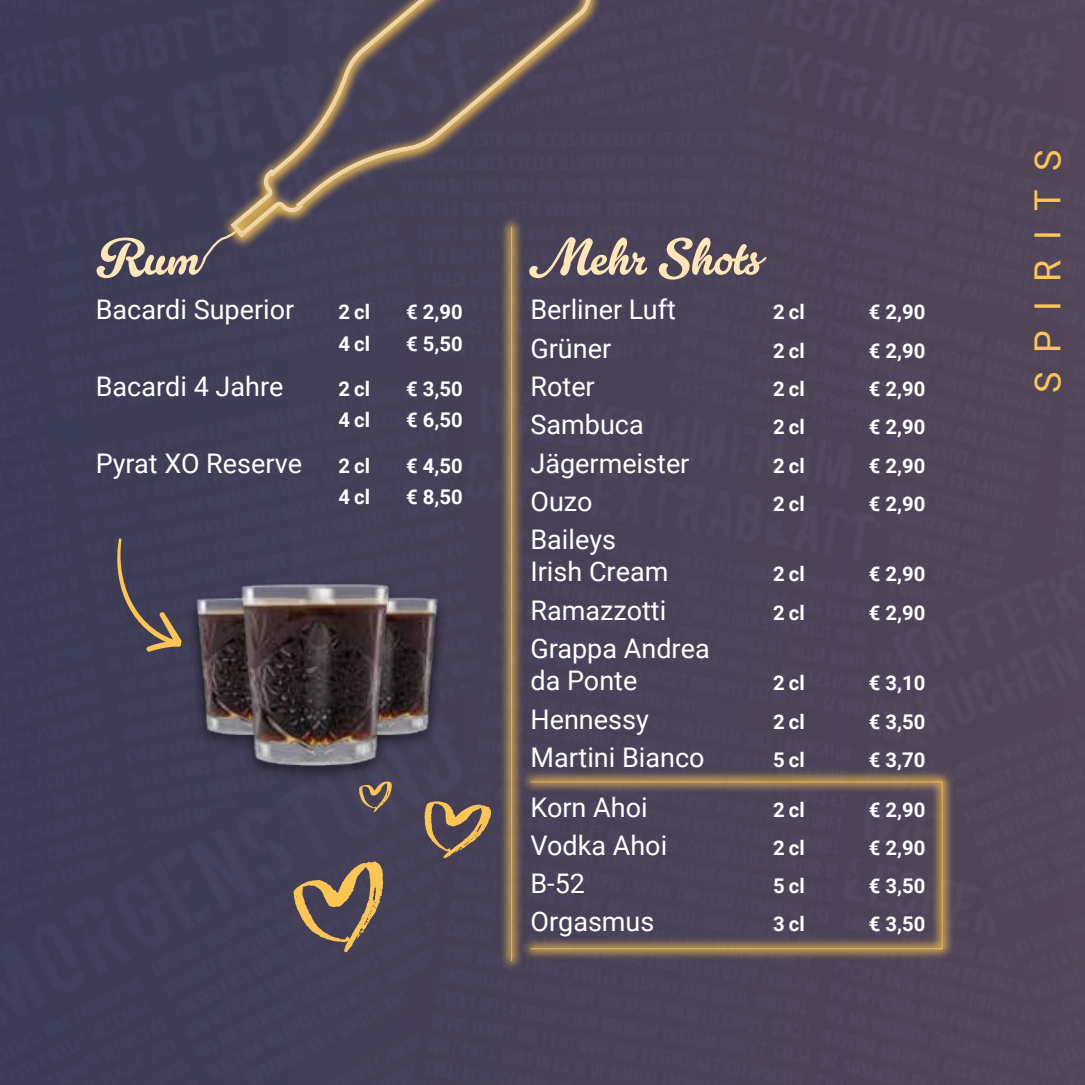
<style>
.page{position:relative;width:1085px;height:1085px;background:#fff}
.page>*{position:absolute;margin:0;border:0;box-sizing:border-box;transform-origin:0 0}
.t1{font:51.75px "Gelato Luxe";color:#ffe6b8}
.t2{font:36px "Roboto";letter-spacing:.535em;color:#fdc654}
.t3{font:27px/32.4px "Roboto";color:#fff}
.t4{font:700 20.25px "Roboto";color:#fff}
</style>
<div class="page">
<div style="left:0;top:0;width:1084px;height:1084px;background:linear-gradient(to right,#3c3c57,#53465a)"></div>
<svg style="left:112px;top:537px;width:70px;height:115px;background:#534c56"></svg>
<div style="left:186px;top:578px;width:261px;height:205px;background:#443f56"></div>
<img style="left:174px;top:572px;width:37px;height:185px">
<img style="left:418px;top:572px;width:41px;height:185px">
<img style="left:211px;top:550px;width:207px;height:245px">
<svg style="left:524px;top:769px;width:430px;height:191px;background:#6d5b57"></svg>
<svg style="left:530px;top:778px;width:416px;height:171px;background:#564a58"></svg>
<svg style="left:293px;top:861px;width:90px;height:91px;background:#776556"></svg>
<svg style="left:424px;top:801px;width:67px;height:57px;background:#7d6856"></svg>
<svg style="left:359px;top:781px;width:33px;height:31px"></svg>
<svg style="left:499px;top:292px;width:25px;height:679px;background:#675856"></svg>
<svg style="left:510px;top:292px;width:5px;height:670px;background:#af8d55"></svg>
<div style="left:182px;top:0;width:435px;height:292px;background:#444056"></div>
<svg style="left:196px;top:0;width:410px;height:280px;background:#514a5a"></svg>
<h1 class="t1" style="left:96px;top:226px;width:106px">Rum</h1>
<p class="t3" style="left:96px;top:292px;width:200px">Bacardi Superior</p>
<p class="t4" style="left:338px;top:298px;width:33px">2 cl</p>
<p class="t4" style="left:406px;top:298px;width:58px">€ 2,90</p>
<p class="t4" style="left:338px;top:329px;width:33px">4 cl</p>
<p class="t4" style="left:406px;top:329px;width:58px">€ 5,50</p>
<p class="t3" style="left:96px;top:369px;width:189px">Bacardi 4 Jahre</p>
<p class="t4" style="left:338px;top:374px;width:33px">2 cl</p>
<p class="t4" style="left:406px;top:374px;width:58px">€ 3,50</p>
<p class="t4" style="left:338px;top:406px;width:33px">4 cl</p>
<p class="t4" style="left:406px;top:406px;width:58px">€ 6,50</p>
<p class="t3" style="left:96px;top:445px;width:208px">Pyrat XO Reserve</p>
<p class="t4" style="left:338px;top:451px;width:33px">2 cl</p>
<p class="t4" style="left:406px;top:451px;width:58px">€ 4,50</p>
<p class="t4" style="left:338px;top:482px;width:33px">4 cl</p>
<p class="t4" style="left:406px;top:482px;width:58px">€ 8,50</p>
<h1 class="t1" style="left:530px;top:226px;width:232px">Mehr Shots</h1>
<p class="t3" style="left:530px;top:292px;width:147px">Berliner Luft</p>
<p class="t4" style="left:773px;top:298px;width:33px">2 cl</p>
<p class="t4" style="left:868px;top:298px;width:58px">€ 2,90</p>
<p class="t3" style="left:530px;top:331px;width:82px">Grüner</p>
<p class="t4" style="left:773px;top:336px;width:33px">2 cl</p>
<p class="t4" style="left:868px;top:336px;width:58px">€ 2,90</p>
<p class="t3" style="left:530px;top:369px;width:66px">Roter</p>
<p class="t4" style="left:773px;top:374px;width:33px">2 cl</p>
<p class="t4" style="left:868px;top:374px;width:58px">€ 2,90</p>
<p class="t3" style="left:530px;top:407px;width:115px">Sambuca</p>
<p class="t4" style="left:773px;top:413px;width:33px">2 cl</p>
<p class="t4" style="left:868px;top:413px;width:58px">€ 2,90</p>
<p class="t3" style="left:530px;top:445px;width:160px">Jägermeister</p>
<p class="t4" style="left:773px;top:451px;width:33px">2 cl</p>
<p class="t4" style="left:868px;top:451px;width:58px">€ 2,90</p>
<p class="t3" style="left:530px;top:484px;width:64px">Ouzo</p>
<p class="t4" style="left:773px;top:489px;width:33px">2 cl</p>
<p class="t4" style="left:868px;top:489px;width:58px">€ 2,90</p>
<p class="t3" style="left:530px;top:522px;width:139px">Baileys<br>Irish Cream</p>
<p class="t4" style="left:773px;top:560px;width:33px">2 cl</p>
<p class="t4" style="left:868px;top:560px;width:58px">€ 2,90</p>
<p class="t3" style="left:530px;top:593px;width:137px">Ramazzotti</p>
<p class="t4" style="left:773px;top:598px;width:33px">2 cl</p>
<p class="t4" style="left:868px;top:598px;width:58px">€ 2,90</p>
<p class="t3" style="left:530px;top:631px;width:181px">Grappa Andrea da Ponte</p>
<p class="t4" style="left:773px;top:669px;width:33px">2 cl</p>
<p class="t4" style="left:868px;top:669px;width:58px">€ 3,10</p>
<p class="t3" style="left:530px;top:701px;width:120px">Hennessy</p>
<p class="t4" style="left:773px;top:707px;width:33px">2 cl</p>
<p class="t4" style="left:868px;top:707px;width:58px">€ 3,50</p>
<p class="t3" style="left:530px;top:740px;width:176px">Martini Bianco</p>
<p class="t4" style="left:773px;top:745px;width:33px">5 cl</p>
<p class="t4" style="left:868px;top:745px;width:58px">€ 3,70</p>
<p class="t3" style="left:530px;top:789px;width:119px">Korn Ahoi</p>
<p class="t4" style="left:773px;top:795px;width:33px">2 cl</p>
<p class="t4" style="left:868px;top:795px;width:58px">€ 2,90</p>
<p class="t3" style="left:530px;top:827px;width:138px">Vodka Ahoi</p>
<p class="t4" style="left:773px;top:833px;width:33px">2 cl</p>
<p class="t4" style="left:868px;top:833px;width:58px">€ 2,90</p>
<p class="t3" style="left:530px;top:866px;width:56px">B-52</p>
<p class="t4" style="left:773px;top:871px;width:33px">5 cl</p>
<p class="t4" style="left:868px;top:871px;width:58px">€ 3,50</p>
<p class="t3" style="left:530px;top:904px;width:125px">Orgasmus</p>
<p class="t4" style="left:773px;top:909px;width:33px">3 cl</p>
<p class="t4" style="left:868px;top:909px;width:58px">€ 3,50</p>
<h2 class="t2" style="left:1022px;top:393px;width:245px;rotate:-90deg">SPIRITS</h2>
</div>
